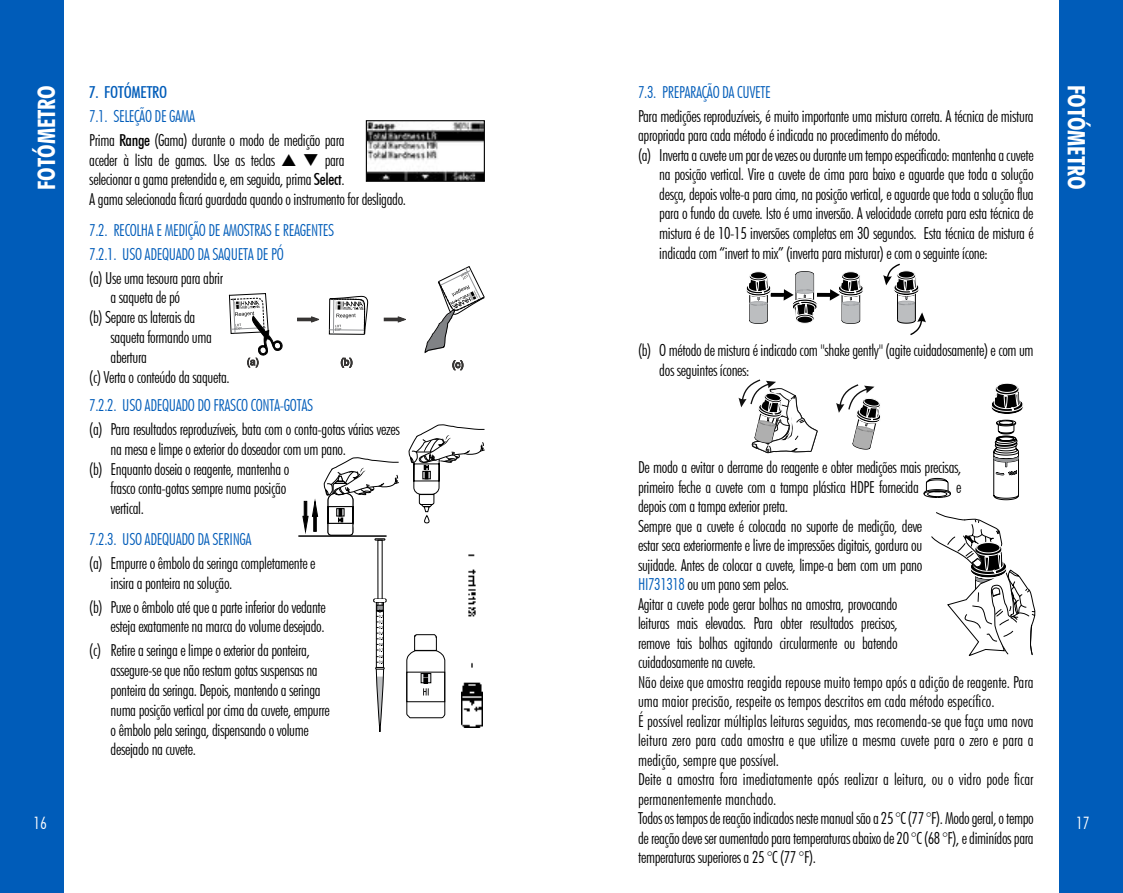
<style>
.page{position:relative;width:1123px;height:893px;background:#fff}
.page>*{position:absolute;margin:0;border:0;box-sizing:border-box;transform-origin:0 0}
.t1{font:700 condensed 24px "Futura BT";color:#fff}
.t2{font:300 condensed 17.1px "Futura BT";color:#fff}
.t3{font:300 condensed 16.5px/19.5px "Futura BT";letter-spacing:-.02em;color:#000}
.t4{font:300 condensed 16.5px/24px "Futura BT";letter-spacing:-.02em;color:#005cb9}
.t5{font:500 condensed 16.5px "Futura BT";letter-spacing:-.02em;color:#005cb9}
.s1{color:#005cb9}
.s2{font-weight:500}
</style>
<div class="page">
<div style="left:0;top:0;width:64px;height:893px;background:#005cb9"></div>
<div style="left:1059px;top:0;width:64px;height:893px;background:#005cb9"></div>
<img style="left:368px;top:122px;width:115px;height:58px">
<div style="left:366px;top:120px;width:119px;height:62px;border:1px solid #000"></div>
<svg style="left:424px;top:266px;width:61px;height:87px"></svg>
<svg style="left:340px;top:358px;width:13px;height:10px"></svg>
<svg style="left:452px;top:360px;width:11px;height:10px"></svg>
<svg style="left:297px;top:317px;width:22px;height:5px"></svg>
<svg style="left:384px;top:317px;width:22px;height:5px"></svg>
<svg style="left:329px;top:296px;width:39px;height:39px"></svg>
<svg style="left:228px;top:293px;width:55px;height:75px"></svg>
<svg style="left:409px;top:424px;width:76px;height:100px"></svg>
<hr style="left:298px;top:535px;width:88px;height:2px;background:#000">
<svg style="left:303px;top:500px;width:15px;height:32px"></svg>
<svg style="left:746px;top:271px;width:117px;height:53px"></svg>
<svg style="left:883px;top:264px;width:43px;height:71px"></svg>
<svg style="left:836px;top:384px;width:44px;height:65px"></svg>
<svg style="left:738px;top:379px;width:79px;height:75px"></svg>
<svg style="left:923px;top:478px;width:28px;height:20px"></svg>
<svg style="left:991px;top:383px;width:32px;height:117px"></svg>
<svg style="left:931px;top:512px;width:104px;height:144px"></svg>
<svg style="left:406px;top:634px;width:39px;height:84px"></svg>
<img style="left:461px;top:555px;width:22px;height:172px">
<svg style="left:324px;top:457px;width:75px;height:83px"></svg>
<svg style="left:373px;top:599px;width:13px;height:133px"></svg>
<h1 class="t1" style="left:32px;top:190px;width:106px;rotate:-90deg">FOTÓMETRO</h1>
<p class="t5" style="left:89px;top:82px;width:79px">7. FOTÓMETRO</p>
<p class="t4" style="left:638px;top:80px;width:134px">7.3. PREPARAÇÃO DA CUVETE</p>
<p class="t3" style="left:638px;top:106px;width:397px">Para medições reproduzíveis, é muito importante uma mistura correta. A técnica de mistura</p>
<p class="t3" style="left:638px;top:126px;width:304px">apropriada para cada método é indicada no procedimento do método.</p>
<p class="t3" style="left:638px;top:145px;width:397px">(a) Inverta a cuvete um par de vezes ou durante um tempo especificado: mantenha a cuvete</p>
<p class="t3" style="left:659px;top:165px;width:376px">na posição vertical. Vire a cuvete de cima para baixo e aguarde que toda a solução</p>
<p class="t3" style="left:659px;top:184px;width:376px">desça, depois volte-a para cima, na posição vertical, e aguarde que toda a solução flua</p>
<p class="t3" style="left:659px;top:204px;width:376px">para o fundo da cuvete. Isto é uma inversão. A velocidade correta para esta técnica de</p>
<p class="t3" style="left:659px;top:223px;width:376px">mistura é de 10-15 inversões completas em 30 segundos. Esta técnica de mistura é</p>
<p class="t3" style="left:659px;top:243px;width:330px">indicada com “invert to mix” (inverta para misturar) e com o seguinte ícone:</p>
<h1 class="t1" style="left:1090px;top:85px;width:106px;rotate:90deg">FOTÓMETRO</h1>
<p class="t3" style="left:89px;top:104px;width:257px;line-height:24px"><span class="s1">7.1. SELEÇÃO DE GAMA<br></span>Prima <span class="s2">Range</span> (Gama) durante o modo de medição para</p>
<p class="t3" style="left:89px;top:150px;width:187px">aceder à lista de gamas. Use as teclas</p>
<p class="t3" style="left:89px;top:150px;width:318px;text-indent:213px">❑ para<br>selecionar a gama pretendida e, em seguida, prima <span class="s2">Select</span>.<br>A gama selecionada ficará guardada quando o instrumento for desligado.</p>
<p class="t4" style="left:89px;top:218px;width:246px">7.2. RECOLHA E MEDIÇÃO DE AMOSTRAS E REAGENTES<br>7.2.1. USO ADEQUADO DA SAQUETA DE PÓ</p>
<p class="t3" style="left:89px;top:268px;width:135px">(a) Use uma tesoura para abrir</p>
<p class="t3" style="left:111px;top:288px;width:71px">a saqueta de pó</p>
<p class="t3" style="left:89px;top:307px;width:108px">(b) Separe as laterais da</p>
<p class="t3" style="left:111px;top:327px;width:103px">saqueta formando uma</p>
<p class="t3" style="left:111px;top:347px;width:38px">abertura</p>
<p class="t3" style="left:89px;top:367px;width:142px">(c) Verta o conteúdo da saqueta.</p>
<p class="t4" style="left:89px;top:393px;width:225px">7.2.2. USO ADEQUADO DO FRASCO CONTA-GOTAS</p>
<p class="t3" style="left:89px;top:419px;width:312px">(a) Para resultados reproduzíveis, bata com o conta-gotas várias vezes</p>
<p class="t3" style="left:111px;top:439px;width:237px">na mesa e limpe o exterior do doseador com um pano.</p>
<p class="t3" style="left:89px;top:459px;width:201px">(b) Enquanto doseia o reagente, mantenha o</p>
<p class="t3" style="left:111px;top:479px;width:177px">frasco conta-gotas sempre numa posição</p>
<p class="t3" style="left:111px;top:498px;width:35px">vertical.</p>
<p class="t4" style="left:89px;top:527px;width:164px">7.2.3. USO ADEQUADO DA SERINGA</p>
<p class="t3" style="left:111px;top:553px;width:206px;text-indent:-21px">(a) Empurre o êmbolo da seringa completamente e insira a ponteira na solução.</p>
<p class="t3" style="left:89px;top:597px;width:238px;text-align:right">(b) Puxe o êmbolo até que a parte inferior do vedante esteja exatamente na marca do volume desejado.</p>
<p class="t3" style="left:111px;top:640px;width:221px;text-indent:-21px">(c) Retire a seringa e limpe o exterior da ponteira, assegure-se que não restam gotas suspensas na ponteira da seringa. Depois, mantendo a seringa numa posição vertical por cima da cuvete, empurre o êmbolo pela seringa, dispensando o volume desejado na cuvete.</p>
<p class="t3" style="left:659px;top:340px;width:376px;text-indent:-21px">(b) O método de mistura é indicado com "shake gently" (agite cuidadosamente) e com um dos seguintes ícones:</p>
<p class="t3" style="left:638px;top:457px;width:325px">De modo a evitar o derrame do reagente e obter medições mais precisas, primeiro feche a cuvete com a tampa plástica HDPE fornecida</p>
<p class="t3" style="left:956px;top:477px;width:7px">e</p>
<p class="t3" style="left:638px;top:496px;width:397px">depois com a tampa exterior preta.<br>Sempre que a cuvete é colocada no suporte de medição, deve<br>estar seca exteriormente e livre de impressões digitais, gordura ou<br>sujidade. Antes de colocar a cuvete, limpe-a bem com um pano<br><span class="s1">HI731318</span> ou um pano sem pelos.<br>Agitar a cuvete pode gerar bolhas na amostra, provocando<br>leituras mais elevadas. Para obter resultados precisos,<br>remove tais bolhas agitando circularmente ou batendo<br>cuidadosamente na cuvete.<br>Não deixe que amostra reagida repouse muito tempo após a adição de reagente. Para uma maior precisão, respeite os tempos descritos em cada método específico.<br>É possível realizar múltiplas leituras seguidas, mas recomenda-se que faça uma nova leitura zero para cada amostra e que utilize a mesma cuvete para o zero e para a medição, sempre que possível.<br>Deite a amostra fora imediatamente após realizar a leitura, ou o vidro pode ficar permanentemente manchado.<br>Todos os tempos de reação indicados neste manual são a 25 °C (77 °F). Modo geral, o tempo de reação deve ser aumentado para temperaturas abaixo de 20 °C (68 °F), e diminídos para temperaturas superiores a 25 °C (77 °F).</p>
<p class="t2" style="left:33px;top:813px;width:15px">16</p>
<p class="t2" style="left:1076px;top:813px;width:15px">17</p>
</div>
